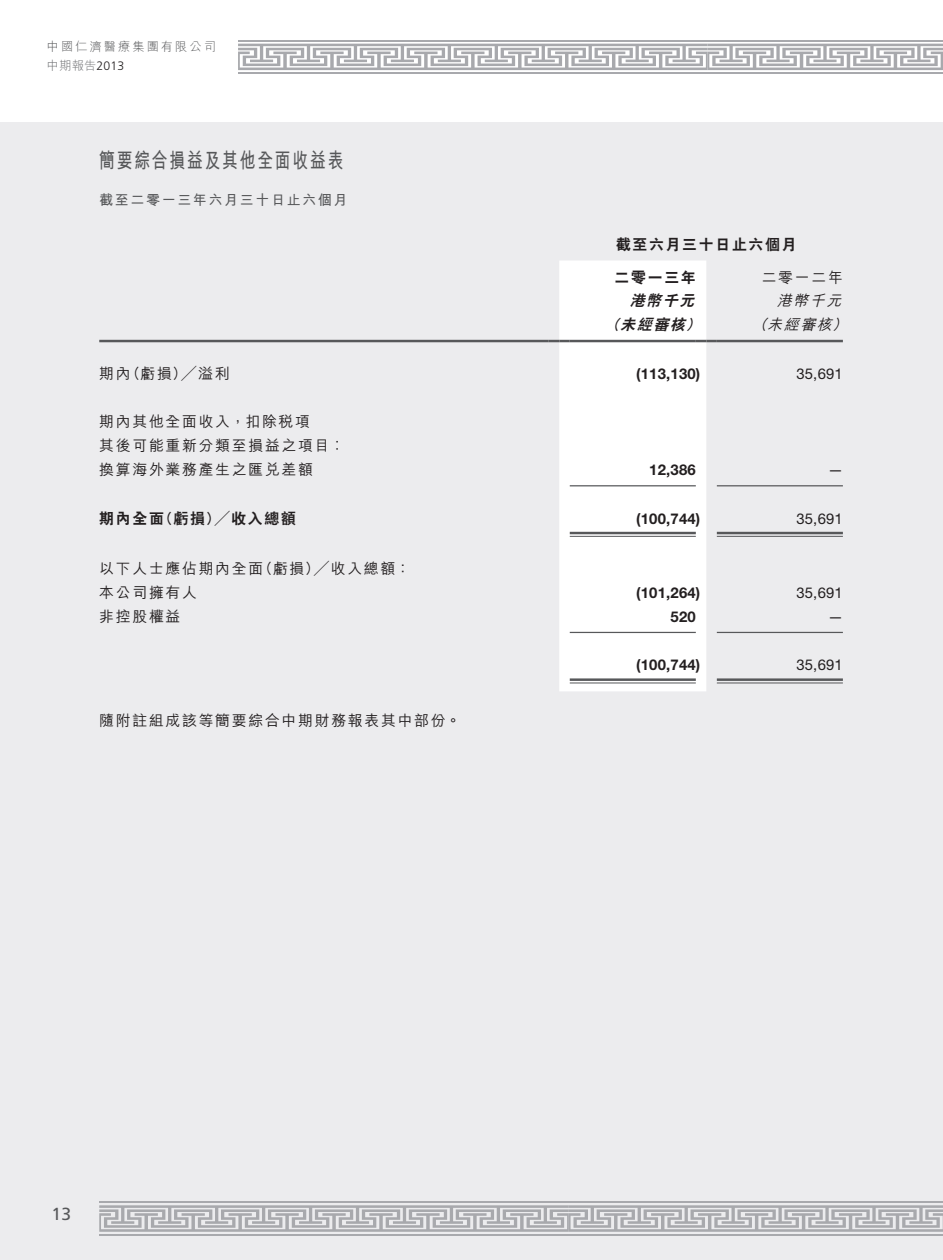
<style>
.page{position:relative;width:943px;height:1260px;background:#fff}
.page>*{position:absolute;margin:0;border:0;box-sizing:border-box;transform-origin:0 0}
._03_H1{font:700 21px "M Hei HK";letter-spacing:.115em;color:#57585a;scale:.75 1}
.t1{font:17.5px "Frutiger LT Std";color:#57585a}
._15_Table_Stub{font:500 14.88px "M Hei HK";letter-spacing:.115em;color:#231f20}
._31_table_tab_6pt{font:700 14.88px "Helvetica Neue LT Std";letter-spacing:.015em;color:#231f20}
._31_table_tab_6pt-2{font:14.88px "Helvetica Neue LT Std";letter-spacing:.015em;color:#231f20}
._11_P0{font:500 14.88px "M Hei HK";letter-spacing:.115em;color:#231f20}
._31_table_tab_6pt-3{font:800 14.88px "C Hei 2 HK";letter-spacing:.115em;color:#231f20}
._15_Table_Stub-2{font:800 14.88px "C Hei 2 HK";letter-spacing:.115em;color:#231f20}
._31_table_tab_6pt-4{font:italic 500 14.88px "M Hei HK";color:#231f20}
._31_table_tab_6pt-5{font:italic 800 14.88px "C Hei 2 HK";color:#231f20}
._31_table_tab_6pt-6{font:500 14.88px "M Hei HK";letter-spacing:.115em;color:#231f20}
._01_Body_Text_col{font:700 14px "M Hei HK";letter-spacing:.115em;color:#57585a}
.t2{font:300 12.25px/19.2px "M Hei HK";letter-spacing:.165em;color:#57585a}
.s1{color:#6c6d70}
.s2{font-family:"Frutiger LT Std";color:#231f20}
</style>
<div class="page">
<div style="left:0;top:122px;width:943px;height:1138px;background:#ececee"></div>
<hr style="left:238px;top:72px;width:469px;height:2px;background:#a8a9ad">
<hr style="left:238px;top:40px;width:469px;height:2px;background:#a8a9ad">
<svg style="left:238px;top:44px;width:705px;height:26px"></svg>
<hr style="left:707px;top:72px;width:236px;height:2px;background:#a8a9ad">
<hr style="left:707px;top:40px;width:236px;height:2px;background:#a8a9ad">
<hr style="left:99px;top:1234px;width:470px;height:2px;background:#a8a9ad">
<hr style="left:99px;top:1201px;width:470px;height:2px;background:#a8a9ad">
<svg style="left:99px;top:1205px;width:844px;height:27px"></svg>
<hr style="left:569px;top:1234px;width:374px;height:2px;background:#a8a9ad">
<hr style="left:569px;top:1201px;width:374px;height:2px;background:#a8a9ad">
<div style="left:559px;top:261px;width:147px;height:430px;background:#fff"></div>
<hr style="left:99px;top:340px;width:449px;height:2px;background:#57585a">
<svg style="left:548px;top:340px;width:21px;height:2px"></svg>
<hr style="left:569px;top:340px;width:126px;height:2px;background:#57585a">
<svg style="left:695px;top:340px;width:21px;height:2px"></svg>
<hr style="left:716px;top:340px;width:126px;height:2px;background:#57585a">
<hr style="left:569px;top:532px;width:126px;height:2px;background:#57585a">
<hr style="left:569px;top:536px;width:126px;height:1px;background:#57585a">
<hr style="left:716px;top:532px;width:126px;height:2px;background:#57585a">
<hr style="left:716px;top:536px;width:126px;height:1px;background:#57585a">
<hr style="left:569px;top:632px;width:126px;height:1px;background:#57585a">
<hr style="left:716px;top:632px;width:126px;height:1px;background:#57585a">
<hr style="left:569px;top:678px;width:126px;height:3px;background:#57585a">
<hr style="left:569px;top:683px;width:126px;height:1px;background:#57585a">
<hr style="left:716px;top:678px;width:126px;height:3px;background:#57585a">
<hr style="left:716px;top:683px;width:126px;height:1px;background:#57585a">
<hr style="left:569px;top:485px;width:126px;height:1px;background:#57585a">
<hr style="left:716px;top:485px;width:126px;height:1px;background:#57585a">
<p class="t2" style="left:47px;top:36px;width:171px">中國仁濟醫療集團有限公司<span class="s1">中期報告</span><span class="s2">2013</span></p>
<p class="_03_H1" style="left:99px;top:145px;width:327px">簡要綜合損益及其他全面收益表</p>
<p class="_01_Body_Text_col" style="left:99px;top:190px;width:250px">截至二零一三年六月三十日止六個月</p>
<p class="_15_Table_Stub" style="left:125px;top:363px;width:106px">（虧損）╱溢利</p>
<p class="_15_Table_Stub" style="left:99px;top:363px;width:33px">期內</p>
<p class="_15_Table_Stub" style="left:99px;top:411px;width:212px">期內其他全面收入，扣除稅項</p>
<p class="_15_Table_Stub" style="left:99px;top:435px;width:247px">其後可能重新分類至損益之項目‥</p>
<p class="_15_Table_Stub" style="left:99px;top:459px;width:215px">換算海外業務產生之匯兌差額</p>
<p class="_15_Table_Stub-2" style="left:158px;top:508px;width:139px">（虧損）╱收入總額</p>
<p class="_15_Table_Stub-2" style="left:99px;top:508px;width:66px">期內全面</p>
<p class="_15_Table_Stub" style="left:258px;top:558px;width:154px">（虧損）╱收入總額：</p>
<p class="_15_Table_Stub" style="left:99px;top:558px;width:166px">以下人士應佔期內全面</p>
<p class="_15_Table_Stub" style="left:99px;top:582px;width:99px">本公司擁有人</p>
<p class="_15_Table_Stub" style="left:99px;top:606px;width:83px">非控股權益</p>
<p class="_11_P0" style="left:99px;top:709px;width:363px">隨附註組成該等簡要綜合中期財務報表其中部份。</p>
<p class="_31_table_tab_6pt-3" style="left:616px;top:234px;width:182px">截至六月三十日止六個月</p>
<p class="_31_table_tab_6pt-6" style="left:761px;top:266px;width:83px">二零一二年</p>
<p class="_31_table_tab_6pt-3" style="left:614px;top:267px;width:83px">二零一三年</p>
<p class="_31_table_tab_6pt-5" style="left:629px;top:291px;width:72px">港幣千元</p>
<p class="_31_table_tab_6pt-4" style="left:776px;top:290px;width:71px">港幣千元</p>
<p class="_31_table_tab_6pt-5" style="left:620px;top:315px;width:72px">未經審核</p>
<p class="_31_table_tab_6pt-4" style="left:767px;top:314px;width:71px">未經審核</p>
<p class="_31_table_tab_6pt-4" style="left:832px;top:314px;width:22px">(</p>
<p class="_31_table_tab_6pt-5" style="left:685px;top:315px;width:22px">）</p>
<p class="_31_table_tab_6pt-4" style="left:752px;top:314px;width:22px">（</p>
<p class="_31_table_tab_6pt-5" style="left:605px;top:315px;width:22px">（</p>
<p class="_31_table_tab_6pt" style="left:636px;top:365px;width:66px">)113,130(</p>
<p class="_31_table_tab_6pt-2" style="left:796px;top:365px;width:48px">35,691</p>
<p class="_31_table_tab_6pt" style="left:649px;top:461px;width:48px">12,386</p>
<p class="_31_table_tab_6pt-2" style="left:828px;top:461px;width:16px">—</p>
<p class="_31_table_tab_6pt" style="left:636px;top:509px;width:66px">)100,744(</p>
<p class="_31_table_tab_6pt-2" style="left:796px;top:509px;width:48px">35,691</p>
<p class="_31_table_tab_6pt" style="left:636px;top:583px;width:66px">)101,264(</p>
<p class="_31_table_tab_6pt-2" style="left:796px;top:584px;width:48px">35,691</p>
<p class="_31_table_tab_6pt" style="left:670px;top:607px;width:27px">520</p>
<p class="_31_table_tab_6pt-2" style="left:828px;top:608px;width:16px">—</p>
<p class="_31_table_tab_6pt" style="left:636px;top:656px;width:66px">)100,744(</p>
<p class="_31_table_tab_6pt-2" style="left:796px;top:656px;width:48px">35,691</p>
<p class="t1" style="left:52px;top:1204px;width:21px">13</p>
</div>
